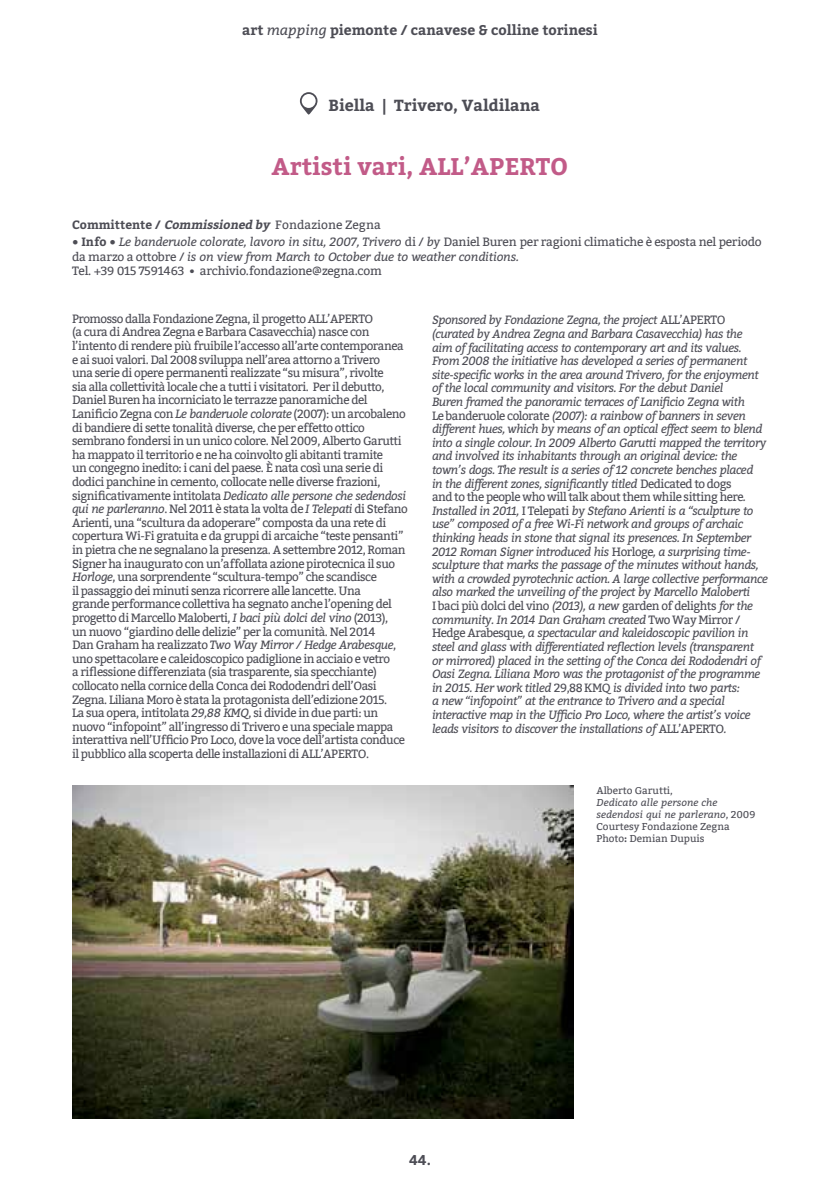
<style>
.page{position:relative;width:840px;height:1191px;background:#fff}
.page>*{position:absolute;margin:0;border:0;box-sizing:border-box;transform-origin:0 0}
.t1{font:700 24px "Bitter";color:#c25b88}
.t2{font:700 16px "Bitter";color:#4d4d55}
.t3{font:700 14px "Bitter";color:#4d4d55}
.t4{font:12px/13.6px "Bitter";letter-spacing:-.04em;color:#4d4d55}
.t5{font:italic 12px/13.6px "Bitter";letter-spacing:-.04em;color:#4d4d55}
.t6{font:12px/14.4px "Bitter";letter-spacing:-.02em;color:#4d4d55}
.t7{font:12px "Bitter";color:#4d4d55}
.t8{font:italic 10px/12px "Bitter";color:#4d4d55}
.t9{font:10px "Bitter";color:#4d4d55}
.s1{font-weight:400;font-style:italic}
.s2{font-weight:700}
.s3{font-weight:700;font-style:italic}
.s4{font-style:italic}
.s5{font-style:normal}
.s6{font-weight:700;font-style:normal}
</style>
<div class="page">
<svg style="left:300px;top:92px;width:17px;height:23px"></svg>
<div style="left:301px;top:94px;width:14px;height:14px;background:#fff;border-radius:50%"></div>
<img style="left:72px;top:785px;width:501px;height:334px">
<p class="t3" style="left:242px;top:22px;width:357px">art <span class="s1">mapping</span> piemonte / canavese &amp; colline torinesi</p>
<h2 class="t2" style="left:328px;top:95px;width:213px">Biella | Trivero, Valdilana</h2>
<h1 class="t1" style="left:271px;top:152px;width:298px">Artisti vari, ALL’APERTO</h1>
<p class="t7" style="left:72px;top:218px;width:310px"><span class="s2">Committente /</span> <span class="s3">Commissioned by</span> Fondazione Zegna</p>
<p class="t6" style="left:72px;top:235px;width:690px"><span class="s2">• Info •</span> <span class="s4">Le banderuole colorate, lavoro in situ, 2007, Trivero</span> di / <span class="s4">by</span> Daniel Buren per ragioni climatiche è esposta nel periodo da marzo a ottobre / <span class="s4">is on view from March to October due to weather conditions.<br></span>Tel. +39 015 7591463 • archivio.fondazione@zegna.com</p>
<p class="t4" style="left:72px;top:312px;width:337px">Promosso dalla Fondazione Zegna, il progetto ALL’APERTO<br>(a cura di Andrea Zegna e Barbara Casavecchia) nasce con l’intento di rendere più fruibile l’accesso all’arte contemporanea e ai suoi valori. Dal 2008 sviluppa nell’area attorno a Trivero<br>una serie di opere permanenti realizzate “su misura”, rivolte<br>sia alla collettività locale che a tutti i visitatori. Per il debutto, Daniel Buren ha incorniciato le terrazze panoramiche del Lanificio Zegna con <span class="s4">Le banderuole colorate</span> (2007): un arcobaleno di bandiere di sette tonalità diverse, che per effetto ottico sembrano fondersi in un unico colore. Nel 2009, Alberto Garutti ha mappato il territorio e ne ha coinvolto gli abitanti tramite<br>un congegno inedito: i cani del paese. È nata così una serie di dodici panchine in cemento, collocate nelle diverse frazioni, significativamente intitolata <span class="s4">Dedicato alle persone che sedendosi qui ne parleranno</span>. Nel 2011 è stata la volta de <span class="s4">I Telepati</span> di Stefano Arienti, una “scultura da adoperare” composta da una rete di copertura Wi-Fi gratuita e da gruppi di arcaiche “teste pensanti” in pietra che ne segnalano la presenza. A settembre 2012, Roman Signer ha inaugurato con un’affollata azione pirotecnica il suo <span class="s4">Horloge</span>, una sorprendente “scultura-tempo” che scandisce<br>il passaggio dei minuti senza ricorrere alle lancette. Una<br>grande performance collettiva ha segnato anche l’opening del progetto di Marcello Maloberti, <span class="s4">I baci più dolci del vino</span> (2013),<br>un nuovo “giardino delle delizie” per la comunità. Nel 2014<br>Dan Graham ha realizzato <span class="s4">Two Way Mirror / Hedge Arabesque</span>, uno spettacolare e caleidoscopico padiglione in acciaio e vetro<br>a riflessione differenziata (sia trasparente, sia specchiante) collocato nella cornice della Conca dei Rododendri dell’Oasi Zegna. Liliana Moro è stata la protagonista dell’edizione 2015.<br>La sua opera, intitolata <span class="s4">29,88 KMQ</span>, si divide in due parti: un nuovo “infopoint” all’ingresso di Trivero e una speciale mappa interattiva nell’Ufficio Pro Loco, dove la voce dell’artista conduce il pubblico alla scoperta delle installazioni di ALL’APERTO.</p>
<p class="t5" style="left:432px;top:313px;width:337px">Sponsored by Fondazione Zegna, the project <span class="s5">ALL’APERTO </span>(curated by Andrea Zegna and Barbara Casavecchia) has the<br>aim of facilitating access to contemporary art and its values.<br>From 2008 the initiative has developed a series of permanent site-specific works in the area around Trivero, for the enjoyment of the local community and visitors. For the debut Daniel<br>Buren framed the panoramic terraces of Lanificio Zegna with<br><span class="s5">Le banderuole colorate</span> (2007): a rainbow of banners in seven different hues, which by means of an optical effect seem to blend into a single colour. In 2009 Alberto Garutti mapped the territory and involved its inhabitants through an original device: the town’s dogs. The result is a series of 12 concrete benches placed<br>in the different zones, significantly titled <span class="s5">Dedicated to dogs<br>and to the people who will talk about them while sitting here</span>.<br>Installed in 2011, <span class="s5">I Telepati</span> by Stefano Arienti is a “sculpture to use” composed of a free Wi-Fi network and groups of archaic thinking heads in stone that signal its presences. In September 2012 Roman Signer introduced his <span class="s5">Horloge</span>, a surprising time&shy;sculpture that marks the passage of the minutes without hands, with a crowded pyrotechnic action. A large collective performance also marked the unveiling of the project by Marcello Maloberti<br><span class="s5">I baci più dolci del vino</span> (2013), a new <span class="s5">garden of delights</span> for the community. In 2014 Dan Graham created <span class="s5">Two Way Mirror / Hedge Arabesque</span>, a spectacular and kaleidoscopic pavilion in steel and glass with differentiated reflection levels (transparent or mirrored) placed in the setting of the Conca dei Rododendri of Oasi Zegna. Liliana Moro was the protagonist of the programme in 2015. Her work titled <span class="s5">29,88 KMQ</span> is divided into two parts:<br>a new “infopoint” at the entrance to Trivero and a special interactive map in the Ufficio Pro Loco, where the artist’s voice leads visitors to discover the installations of <span class="s5">ALL’APERTO</span>.</p>
<p class="t3" style="left:409px;top:1151px;width:23px">44.</p>
<p class="t9" style="left:596px;top:785px;width:78px">Alberto Garutti,</p>
<p class="t8" style="left:596px;top:796px;width:160px">Dedicato alle persone che sedendosi qui ne parlerano<span class="s5">, 2009<br>Courtesy Fondazione Zegna<br>Photo</span><span class="s6">:</span> <span class="s5">Demian Dupuis</span></p>
</div>
